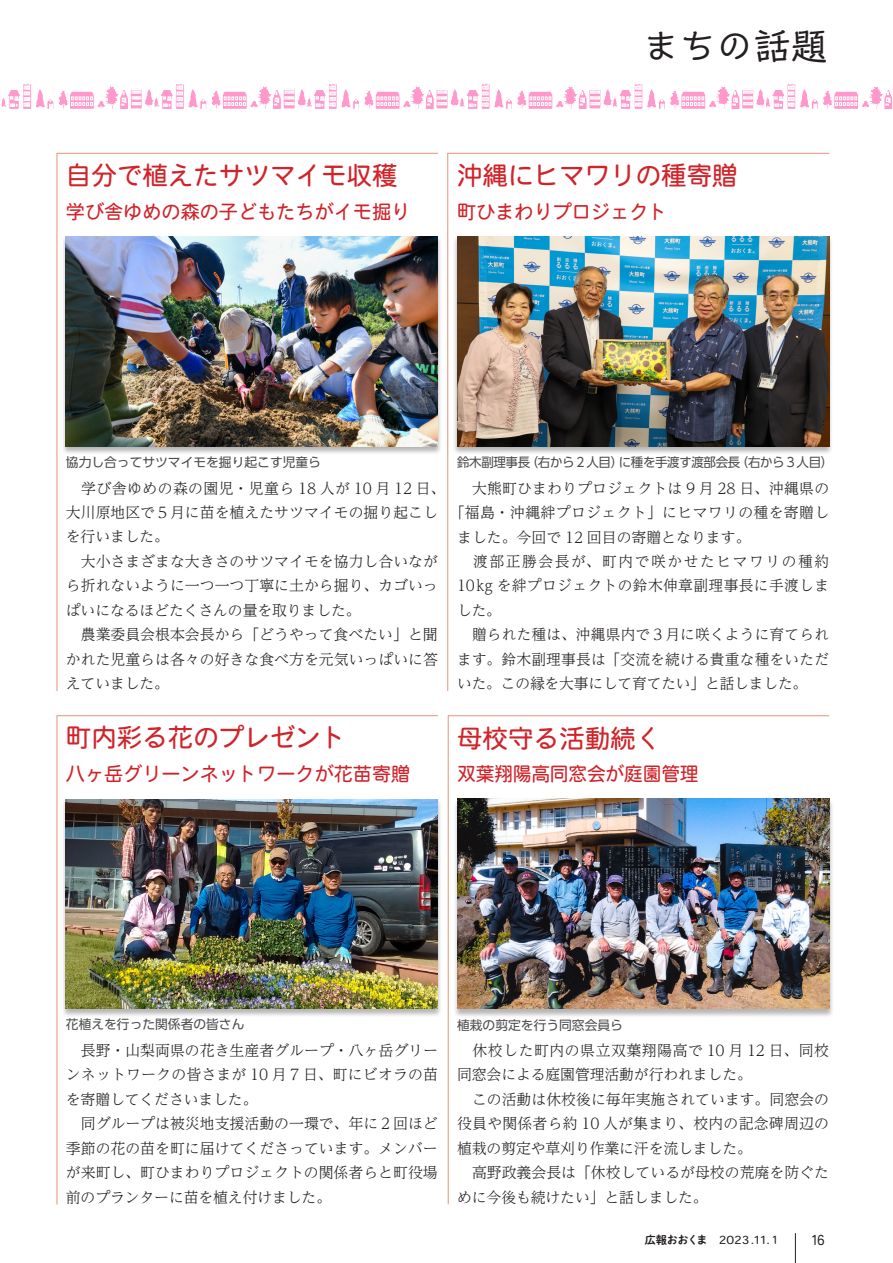
<style>
.page{position:relative;width:893px;height:1263px;background:#fff}
.page>*{position:absolute;margin:0;border:0;box-sizing:border-box;transform-origin:0 0}
.t1{font:37.2px "Talking Std";color:#231f20}
.t2{font:25.5px "Heisei Maru Go Std W4";color:#d1232a}
.t3{font:19.2px "Heisei Maru Go Std W4";color:#d1232a}
.t4{font:300 14.85px/24.5px "UD Reimin Pr 6 N";color:#231f20}
.t5{font:300 14.85px "UD Reimin Pr 6 N";letter-spacing:.025em;color:#231f20}
.t6{font:300 14.85px "UD Reimin Pr 6 N";letter-spacing:.02em;color:#231f20}
.t7{font:300 14.85px "UD Reimin Pr 6 N";letter-spacing:.11em;color:#231f20}
.t8{font:13.8px "Heisei Maru Go Std W4";color:#231f20;scale:.8 1}
.t9{font:12.75px "UD Shin Go Pr 6 N";color:#4b4c4d}
.t10{font:12.75px "UD Shin Go Pr 6 N";letter-spacing:-.03em;color:#4b4c4d}
.t11{font:11.1px "Heisei Maru Go Std W4";color:#231f20}
.t12{font:11.1px "P Shuei NM Go Std N B";letter-spacing:-.035em;color:#231f20}
</style>
<div class="page">
<svg style="left:1px;top:84px;width:892px;height:25px"></svg>
<hr style="left:57px;top:153px;width:381px;height:1px;background:#e59279">
<hr style="left:57px;top:153px;width:1px;height:538px;background:#e59279">
<div style="left:61px;top:236px;width:381px;height:219px;background:#231f20;opacity:.33"></div>
<img style="left:66px;top:236px;width:372px;height:210px">
<div style="left:452px;top:236px;width:382px;height:219px;background:#231f20;opacity:.33"></div>
<img style="left:457px;top:236px;width:372px;height:210px">
<hr style="left:448px;top:153px;width:381px;height:1px;background:#e59279">
<hr style="left:447px;top:153px;width:1px;height:538px;background:#e59279">
<div style="left:61px;top:798px;width:381px;height:219px;background:#231f20;opacity:.33"></div>
<img style="left:66px;top:799px;width:372px;height:209px">
<hr style="left:57px;top:715px;width:381px;height:1px;background:#e59279">
<hr style="left:57px;top:715px;width:1px;height:489px;background:#e59279">
<hr style="left:448px;top:715px;width:381px;height:1px;background:#e59279">
<hr style="left:448px;top:715px;width:1px;height:489px;background:#e59279">
<div style="left:453px;top:798px;width:381px;height:220px;background:#231f20;opacity:.33"></div>
<img style="left:458px;top:798px;width:372px;height:211px">
<hr style="left:795px;top:1233px;width:1px;height:30px;background:#231f20">
<p class="t2" style="left:66px;top:158px;width:333px">自分で植えたサツマイモ収穫</p>
<p class="t3" style="left:66px;top:199px;width:346px">学び舎ゆめの森の子どもたちがイモ掘り</p>
<p class="t1" style="left:642px;top:18px;width:188px">まちの話題</p>
<p class="t2" style="left:457px;top:158px;width:282px">沖縄にヒマワリの種寄贈</p>
<p class="t3" style="left:457px;top:199px;width:212px">町ひまわりプロジェクト</p>
<p class="t9" style="left:66px;top:452px;width:257px">協力し合ってサツマイモを掘り起こす児童ら</p>
<p class="t4" style="left:66px;top:475px;width:381px">　学び舎ゆめの森の園児・児童ら 18 人が 10 月 12 日、大川原地区で５月に苗を植えたサツマイモの掘り起こしを行いました。<br>　大小さまざまな大きさのサツマイモを協力し合いながら折れないように一つ一つ丁寧に土から掘り、カゴいっぱいになるほどたくさんの量を取りました。<br>　農業委員会根本会長から「どうやって食べたい」と聞かれた児童らは各々の好きな食べ方を元気いっぱいに答えていました。</p>
<p class="t2" style="left:66px;top:721px;width:282px">町内彩る花のプレゼント</p>
<p class="t3" style="left:66px;top:761px;width:346px">八ヶ岳グリーンネットワークが花苗寄贈</p>
<p class="t10" style="left:619px;top:452px;width:123px">に種を手渡す渡部会長</p>
<p class="t9" style="left:526px;top:452px;width:99px">（右から２人目）</p>
<p class="t9" style="left:736px;top:452px;width:99px">（右から３人目(</p>
<p class="t9" style="left:457px;top:452px;width:75px">鈴木副理事長</p>
<p class="t4" style="left:457px;top:475px;width:374px">　大熊町ひまわりプロジェクトは 9 月 28 日、沖縄県の</p>
<p class="t6" style="left:450px;top:500px;width:381px">「福島・沖縄絆プロジェクト」にヒマワリの種を寄贈し</p>
<p class="t4" style="left:457px;top:524px;width:295px">ました。今回で 12 回目の寄贈となります。</p>
<p class="t7" style="left:473px;top:549px;width:357px">渡部正勝会長が、町内で咲かせたヒマワリの種約</p>
<p class="t5" style="left:457px;top:574px;width:374px">10kg を絆プロジェクトの鈴木伸章副理事長に手渡しま</p>
<p class="t4" style="left:457px;top:597px;width:45px">した。</p>
<p class="t4" style="left:457px;top:622px;width:373px">　贈られた種は、沖縄県内で３月に咲くように育てられ</p>
<p class="t4" style="left:457px;top:646px;width:373px">ます。鈴木副理事長は「交流を続ける貴重な種をいただ</p>
<p class="t4" style="left:457px;top:671px;width:352px">いた。この縁を大事にして育てたい」と話しました。</p>
<p class="t2" style="left:457px;top:721px;width:206px">母校守る活動続く</p>
<p class="t3" style="left:457px;top:761px;width:243px">双葉翔陽高同窓会が庭園管理</p>
<p class="t9" style="left:66px;top:1014px;width:180px">花植えを行った関係者の皆さん</p>
<p class="t4" style="left:66px;top:1037px;width:374px">　長野・山梨両県の花き生産者グループ・八ヶ岳グリーンネットワークの皆さまが 10 月 7 日、町にビオラの苗を寄贈してくださいました。<br>　同グループは被災地支援活動の一環で、年に２回ほど季節の花の苗を町に届けてくださっています。メンバーが来町し、町ひまわりプロジェクトの関係者らと町役場前のプランターに苗を植え付けました。</p>
<p class="t9" style="left:457px;top:1014px;width:167px">植栽の剪定を行う同窓会員ら</p>
<p class="t4" style="left:457px;top:1038px;width:374px">　休校した町内の県立双葉翔陽高で 10 月 12 日、同校同窓会による庭園管理活動が行われました。<br>　この活動は休校後に毎年実施されています。同窓会の役員や関係者ら約 10 人が集まり、校内の記念碑周辺の植栽の剪定や草刈り作業に汗を流しました。<br>　高野政義会長は「休校しているが母校の荒廃を防ぐために今後も続けたい」と話しました。</p>
<p class="t12" style="left:645px;top:1231px;width:64px">広報おおくま</p>
<p class="t11" style="left:719px;top:1232px;width:63px">2023.11.１</p>
<p class="t8" style="left:811px;top:1231px;width:18px">16</p>
</div>
